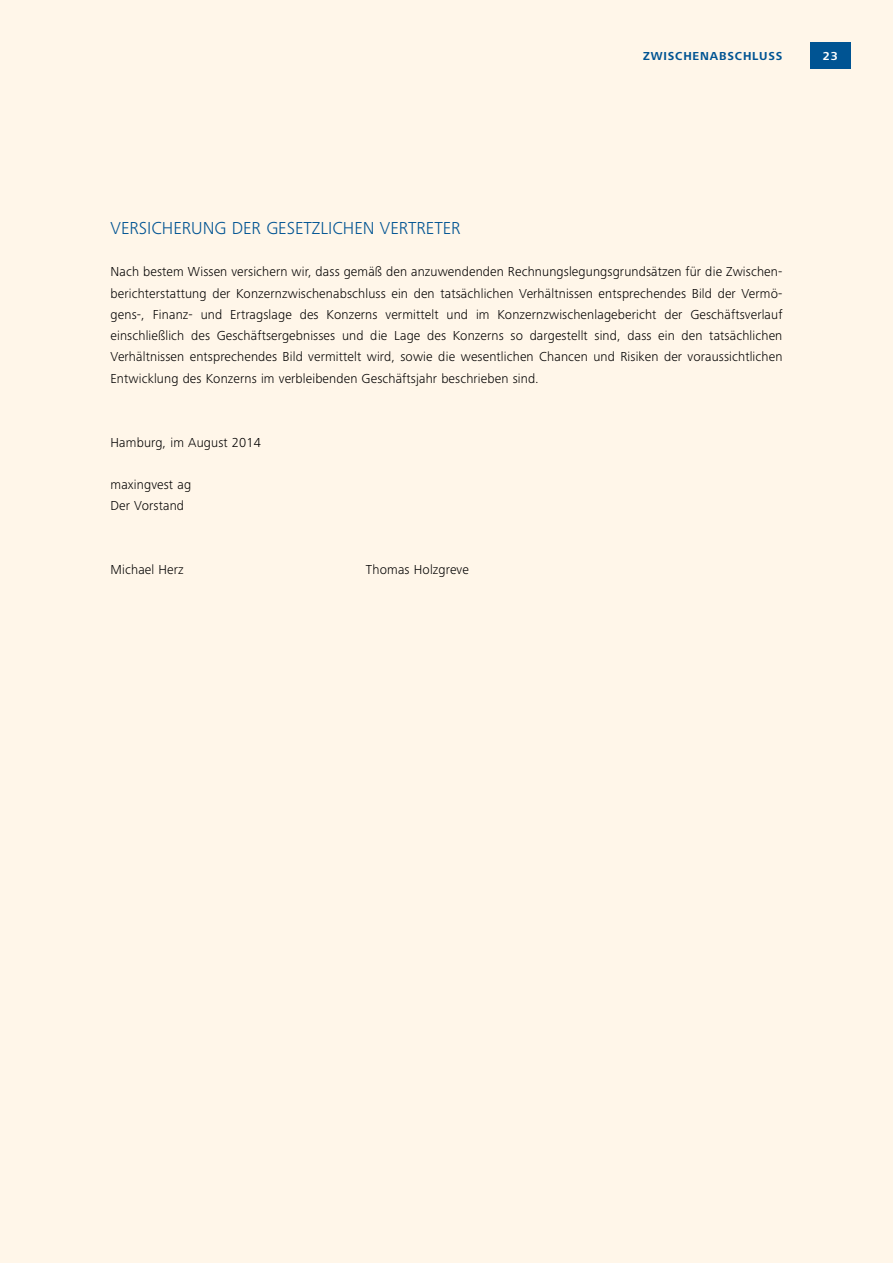
<style>
.page{position:relative;width:893px;height:1263px;background:#fff6e9}
.page>*{position:absolute;margin:0;border:0;box-sizing:border-box;transform-origin:0 0}
.t1{font:300 18px "Frutiger Next Pro";color:#005493}
.t2{font:300 13.5px/21.3px "Frutiger Next Pro";letter-spacing:.01em;color:#000;text-align:justify}
.t3{font:700 12px "Frutiger Next Pro";letter-spacing:.07em;color:#005493}
.t4{font:700 12px "Frutiger Next Pro";color:#fff}
</style>
<div class="page">
<div style="left:810px;top:43px;width:40px;height:26px;background:#005493"></div>
<p class="t3" style="left:643px;top:49px;width:141px">ZWISCHENABSCHLUSS</p>
<p class="t4" style="left:823px;top:49px;width:16px">23</p>
<h1 class="t1" style="left:111px;top:218px;width:352px">VERSICHERUNG DER GESETZLICHEN VERTRETER</h1>
<p class="t2" style="left:111px;top:261px;width:673px">Nach bestem Wissen versichern wir, dass gemäß den anzuwendenden Rechnungslegungsgrundsätzen für die Zwischen&shy;berichterstattung der Konzernzwischenabschluss ein den tatsächlichen Verhältnissen entsprechendes Bild der Vermö&shy;gens-, Finanz- und Ertragslage des Konzerns vermittelt und im Konzernzwischenlagebericht der Geschäftsverlauf einschließlich des Geschäftsergebnisses und die Lage des Konzerns so dargestellt sind, dass ein den tatsächlichen Verhältnissen entsprechendes Bild vermittelt wird, sowie die wesentlichen Chancen und Risiken der voraussichtlichen Entwicklung des Konzerns im verbleibenden Geschäftsjahr beschrieben sind.</p>
<p class="t2" style="left:111px;top:431px;width:152px">Hamburg, im August 2014</p>
<p class="t2" style="left:111px;top:474px;width:82px">maxingvest ag<br>Der Vorstand</p>
<p class="t2" style="left:111px;top:559px;width:75px">Michael Herz</p>
<p class="t2" style="left:366px;top:559px;width:105px">Thomas Holzgreve</p>
</div>
